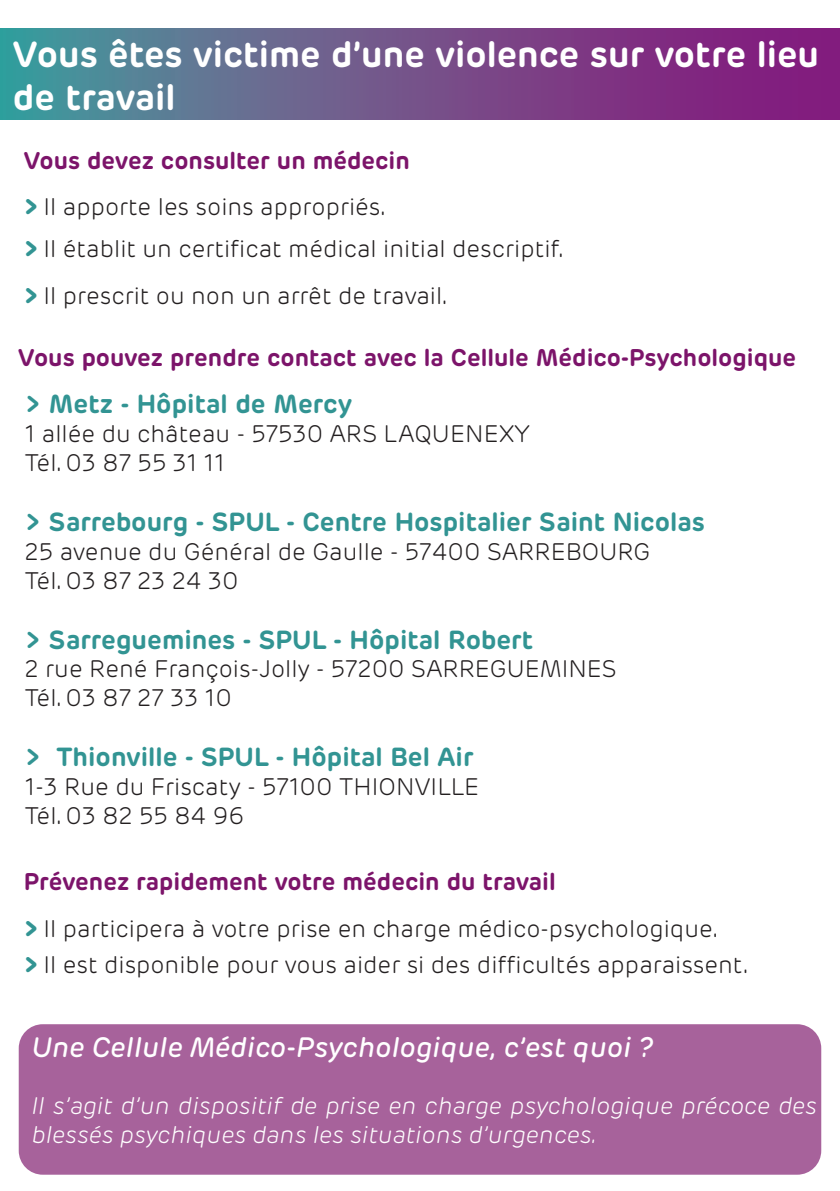
<style>
.page{position:relative;width:840px;height:1191px;background:#fff}
.page>*{position:absolute;margin:0;border:0;box-sizing:border-box;transform-origin:0 0}
.Titre1{font:700 36px/43.2px "Rubrik New";color:#fff}
.t1{font:italic 500 28px "Rubrik New";color:#fff}
.t2{font:700 26px "Rubrik New";color:#329493}
.t3{font:300 24px "Rubrik New";color:#231f20}
.t4{font:700 24px "Rubrik New";color:#7c146a}
.t5{font:italic 300 24px/28.8px "Rubrik New";color:#fff}
.s1{font-weight:800;color:#329493}
</style>
<div class="page">
<div style="left:19px;top:1024px;width:801px;height:150px;background:#a7629b;border-radius:24px"></div>
<svg style="left:0;top:28px;width:839px;height:91px;background:#6d548b"></svg>
<p class="Titre1" style="left:13px;top:33px;width:807px">Vous êtes victime d’une violence sur votre lieu de travail</p>
<p class="t4" style="left:24px;top:145px;width:387px">Vous devez consulter un médecin</p>
<p class="t3" style="left:24px;top:193px;width:363px"><span class="s1">&gt;</span> Il apporte les soins appropriés.</p>
<p class="t3" style="left:24px;top:235px;width:541px"><span class="s1">&gt;</span> Il établit un certificat médical initial descriptif.</p>
<p class="t3" style="left:24px;top:282px;width:425px"><span class="s1">&gt;</span> Il prescrit ou non un arrêt de travail.</p>
<p class="t4" style="left:18px;top:342px;width:779px">Vous pouvez prendre contact avec la Cellule Médico-Psychologique</p>
<p class="t2" style="left:25px;top:388px;width:328px">&gt; Metz - Hôpital de Mercy</p>
<p class="t3" style="left:25px;top:420px;width:506px">1 allée du château - 57530 ARS LAQUENEXY</p>
<p class="t3" style="left:25px;top:448px;width:201px">Tél. 03 87 55 31 11</p>
<p class="t2" style="left:25px;top:506px;width:681px">&gt; Sarrebourg - SPUL - Centre Hospitalier Saint Nicolas</p>
<p class="t3" style="left:25px;top:537px;width:626px">25 avenue du Général de Gaulle - 57400 SARREBOURG</p>
<p class="t3" style="left:25px;top:566px;width:215px">Tél. 03 87 23 24 30</p>
<p class="t2" style="left:25px;top:623px;width:509px">&gt; Sarreguemines - SPUL - Hôpital Robert</p>
<p class="t3" style="left:25px;top:655px;width:592px">2 rue René François-Jolly - 57200 SARREGUEMINES</p>
<p class="t3" style="left:25px;top:684px;width:208px">Tél. 03 87 27 33 10</p>
<p class="t2" style="left:25px;top:741px;width:450px">&gt; Thionville - SPUL - Hôpital Bel Air</p>
<p class="t3" style="left:25px;top:772px;width:455px">1-3 Rue du Friscaty - 57100 THIONVILLE</p>
<p class="t3" style="left:25px;top:801px;width:221px">Tél. 03 82 55 84 96</p>
<p class="t4" style="left:24px;top:867px;width:533px">Prévenez rapidement votre médecin du travail</p>
<p class="t3" style="left:24px;top:914px;width:695px"><span class="s1">&gt;</span> Il participera à votre prise en charge médico-psychologique.</p>
<p class="t3" style="left:24px;top:950px;width:725px"><span class="s1">&gt;</span> Il est disponible pour vous aider si des difficultés apparaissent.</p>
<p class="t1" style="left:30px;top:1030px;width:623px">Une Cellule Médico-Psychologique, c’est quoi ?</p>
<p class="t5" style="left:30px;top:1091px;width:786px">Il s’agit d’un dispositif de prise en charge psychologique précoce des blessés psychiques dans les situations d’urgences.</p>
</div>
